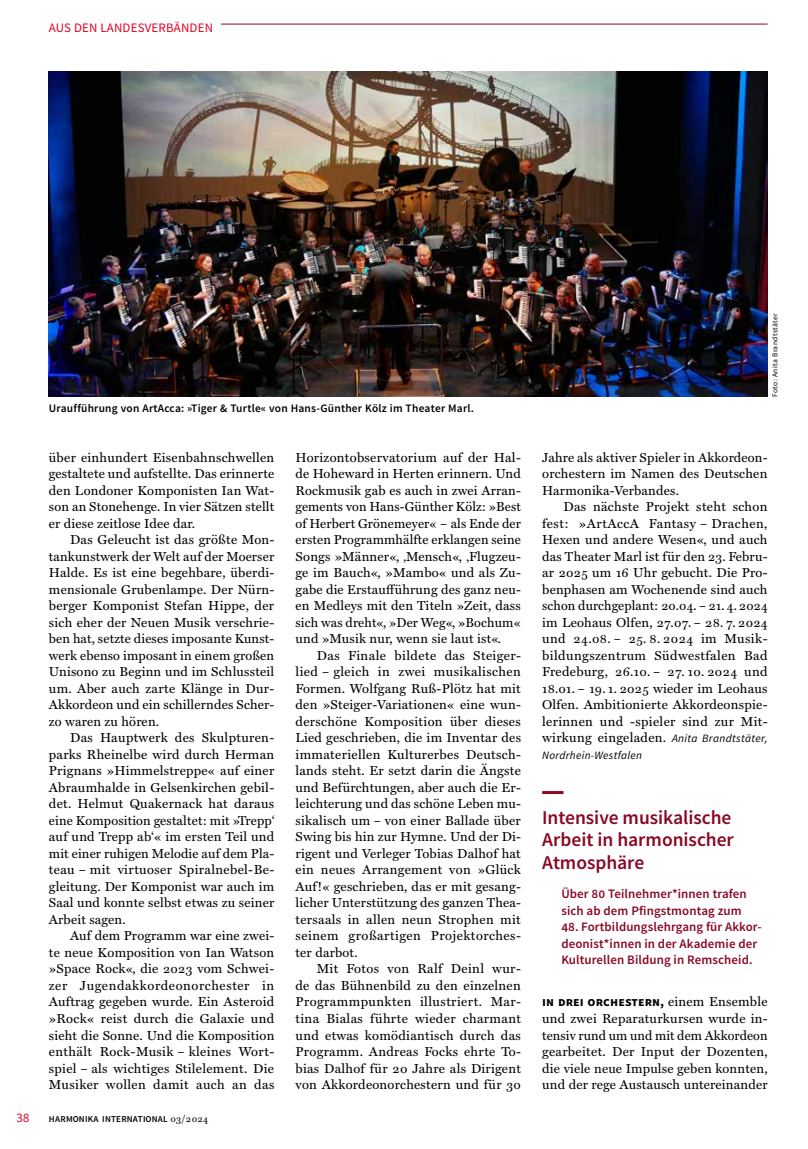
<style>
.page{position:relative;width:808px;height:1149px;background:#fff}
.page>*{position:absolute;margin:0;border:0;box-sizing:border-box;transform-origin:0 0}
.t1{font:600 19.5px/22.5px "Source Sans Pro";letter-spacing:-.005em;color:#870925}
.t2{font:13.05px/16.5px "Miller Text";letter-spacing:.015em;color:#000;text-align:justify}
.t3{font:700 13.05px "Source Sans Pro";letter-spacing:.01em;color:#000}
.t4{font:600 12.9px/16.5px "Source Sans Pro";letter-spacing:.01em;color:#870925}
.t5{font:12.9px "Source Sans Pro";letter-spacing:.015em;color:#e3001f}
.t6{font:600 11.4px "Source Sans Pro";letter-spacing:.02em;color:#000}
.t7{font:italic 11.25px "Source Sans Pro";letter-spacing:.025em;color:#000}
.t8{font:600 9px "Source Sans Pro";letter-spacing:.025em;color:#000}
.t9{font:7.5px "Source Sans Pro";letter-spacing:.05em;color:#000}
.s1{font-family:"Miller Text";font-weight:400;font-size:9.75px}
.s2{font-family:"Source Sans Pro";font-style:italic;font-size:11.25px}
.s3{font-family:"Miller Text";font-weight:400}
</style>
<div class="page">
<hr style="left:542px;top:790px;width:21px;height:3px;background:#870925">
<img style="left:49px;top:71px;width:718px;height:325px">
<hr style="left:221px;top:24px;width:546px;height:1px;background:#870925">
<p class="t5" style="left:49px;top:20px;width:166px">AUS DEN LANDESVERBÄNDEN</p>
<p class="t6" style="left:49px;top:401px;width:427px">Uraufführung von ArtAcca: »Tiger &amp; Turtle« von Hans-Günther Kölz im Theater Marl.</p>
<p class="t2" style="left:49px;top:447px;width:227px">über einhundert Eisenbahnschwellen gestaltete und aufstellte. Das erinnerte den Londoner Komponisten Ian Wat&shy;son an Stonehenge. In vier Sätzen stellt er diese zeitlose Idee dar.</p>
<p class="t2" style="left:49px;top:530px;width:227px;text-indent:21px">Das Geleucht ist das größte Mon&shy;tankunstwerk der Welt auf der Moerser Halde. Es ist eine begehbare, überdi&shy;mensionale Grubenlampe. Der Nürn&shy;berger Komponist Stefan Hippe, der sich eher der Neuen Musik verschrie&shy;ben hat, setzte dieses imposante Kunst&shy;werk ebenso imposant in einem großen Unisono zu Beginn und im Schlussteil um. Aber auch zarte Klänge in Dur-Akkordeon und ein schillerndes Scher&shy;zo waren zu hören.</p>
<p class="t2" style="left:49px;top:728px;width:227px;text-indent:21px">Das Hauptwerk des Skulpturen&shy;parks Rheinelbe wird durch Herman Prignans »Himmelstreppe« auf einer Abraumhalde in Gelsenkirchen gebil&shy;det. Helmut Quakernack hat daraus eine Komposition gestaltet: mit »Trepp‘ auf und Trepp ab‘« im ersten Teil und mit einer ruhigen Melodie auf dem Pla&shy;teau – mit virtuoser Spiralnebel-Be&shy;gleitung. Der Komponist war auch im Saal und konnte selbst etwas zu seiner Arbeit sagen.</p>
<p class="t2" style="left:49px;top:926px;width:227px;text-indent:21px">Auf dem Programm war eine zwei&shy;te neue Komposition von Ian Watson »Space Rock«, die 2023 vom Schwei&shy;zer Jugendakkordeonorchester in Auftrag gegeben wurde. Ein Asteroid »Rock« reist durch die Galaxie und sieht die Sonne. Und die Komposition enthält Rock-Musik – kleines Wort&shy;spiel – als wichtiges Stilelement. Die Musiker wollen damit auch an das</p>
<p class="t5" style="left:16px;top:1109px;width:15px">38</p>
<p class="t8" style="left:49px;top:1112px;width:161px">HARMONIKA INTERNATIONAL <span class="s1">03/2024</span></p>
<p class="t2" style="left:296px;top:447px;width:227px">Horizontobservatorium auf der Hal&shy;de Hoheward in Herten erinnern. Und Rockmusik gab es auch in zwei Arran&shy;gements von Hans-Günther Kölz: »Best of Herbert Grönemeyer« – als Ende der ersten Programmhälfte erklangen seine Songs »Männer«, ‚Mensch«, ‚Flugzeu&shy;ge im Bauch«, »Mambo« und als Zu&shy;gabe die Erstaufführung des ganz neu&shy;en Medleys mit den Titeln »Zeit, dass sich was dreht«, »Der Weg«, »Bochum« und »Musik nur, wenn sie laut ist«.</p>
<p class="t2" style="left:296px;top:645px;width:227px;text-indent:21px">Das Finale bildete das Steiger&shy;lied – gleich in zwei musikalischen Formen. Wolfgang Ruß-Plötz hat mit den »Steiger-Variationen« eine wun&shy;derschöne Komposition über dieses Lied geschrieben, die im Inventar des immateriellen Kulturerbes Deutsch&shy;lands steht. Er setzt darin die Ängste und Befürchtungen, aber auch die Er&shy;leichterung und das schöne Leben mu&shy;sikalisch um – von einer Ballade über Swing bis hin zur Hymne. Und der Di&shy;rigent und Verleger Tobias Dalhof hat ein neues Arrangement von »Glück Auf!« geschrieben, das er mit gesang&shy;licher Unterstützung des ganzen Thea&shy;tersaals in allen neun Strophen mit seinem großartigen Projektorches&shy;ter darbot.</p>
<p class="t2" style="left:296px;top:959px;width:227px;text-indent:21px">Mit Fotos von Ralf Deinl wur&shy;de das Bühnenbild zu den einzelnen Programmpunkten illustriert. Mar&shy;tina Bialas führte wieder charmant und etwas komödiantisch durch das Programm. Andreas Focks ehrte To&shy;bias Dalhof für 20 Jahre als Dirigent von Akkordeonorchestern und für 30</p>
<p class="t9" style="left:770px;top:397px;width:85px;rotate:-90deg">Foto: Anita Brandtstäter</p>
<p class="t2" style="left:542px;top:447px;width:227px">Jahre als aktiver Spieler in Akkordeon&shy;orchestern im Namen des Deutschen Harmonika-Verbandes.</p>
<p class="t2" style="left:542px;top:497px;width:227px;text-indent:21px">Das nächste Projekt steht schon fest: »ArtAccA Fantasy – Drachen, Hexen und andere Wesen«, und auch das Theater Marl ist für den 23. Febru&shy;ar 2025 um 16 Uhr gebucht. Die Pro&shy;benphasen am Wochenende sind auch schon durchgeplant: 20.04. – 21. 4. 2024 im Leohaus Olfen, 27.07. – 28. 7. 2024 und 24.08. – 25. 8. 2024 im Musik&shy;bildungszentrum Südwestfalen Bad Fredeburg, 26.10. – 27. 10. 2024 und 18.01. – 19. 1. 2025 wieder im Leohaus Olfen. Ambitionierte Akkordeonspie&shy;lerinnen und -spieler sind zur Mit&shy;wirkung eingeladen. <span class="s2">Anita Brandtstäter,</span></p>
<p class="t7" style="left:542px;top:747px;width:101px">Nordrhein-Westfalen</p>
<h1 class="t1" style="left:542px;top:806px;width:193px">Intensive musikalische<br>Arbeit in harmonischer<br>Atmosphäre</h1>
<p class="t4" style="left:561px;top:885px;width:187px">Über 80 Teilnehmer*innen trafen sich ab dem Pfingstmontag zum</p>
<p class="t4" style="left:561px;top:918px;width:202px">48. Fortbildungslehrgang für Akkor&shy;deonist*innen in der Akademie der<br>Kulturellen Bildung in Remscheid.</p>
<p class="t3" style="left:542px;top:993px;width:227px">In drei Orchestern, <span class="s3">einem Ensemble</span></p>
<p class="t2" style="left:542px;top:1008px;width:227px">und zwei Reparaturkursen wurde in&shy;tensiv rund um und mit dem Akkordeon gearbeitet. Der Input der Dozenten, die viele neue Impulse geben konnten, und der rege Austausch untereinander</p>
</div>
